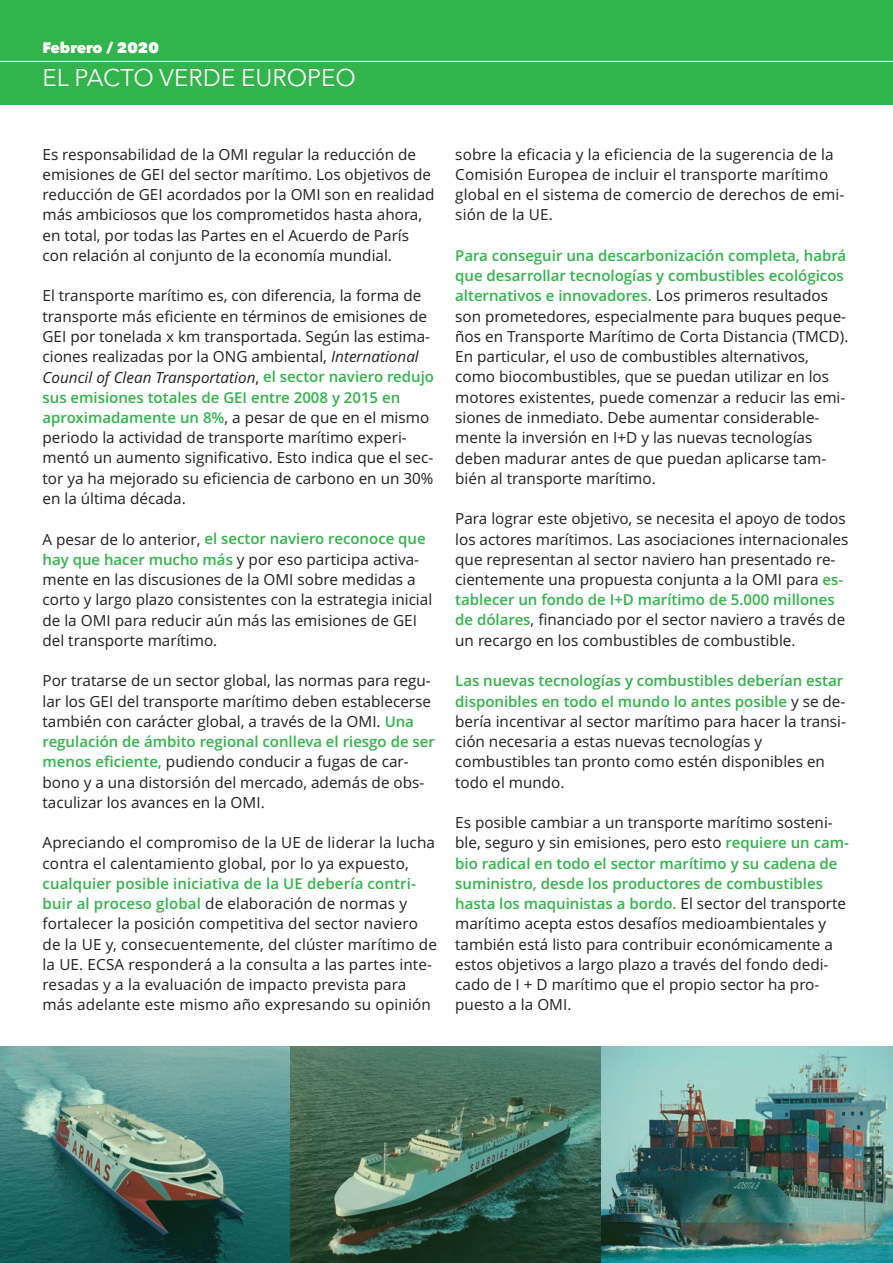
<style>
.page{position:relative;width:893px;height:1263px;background:#fff}
.page>*{position:absolute;margin:0;border:0;box-sizing:border-box;transform-origin:0 0}
.t1{font:24px "Avenir Next";color:#fff}
.t2{font:15.3px/20.2px "Open Sans";color:#231f20}
.t3{font:600 15px/20.2px "Open Sans";color:#31b44b}
.t4{font:800 15px "Avenir Next";color:#fff}
.s1{font-style:italic}
.s2{font-weight:600;font-size:15px;color:#31b44b}
.s3{font-weight:400;font-size:15.3px;color:#231f20}
</style>
<div class="page">
<div style="left:0;top:0;width:893px;height:105px;background:#31b44b"></div>
<hr style="left:0;top:61px;width:893px;height:1px;background:#fff">
<div style="left:0;top:1046px;width:893px;height:217px;background:#31b44b;opacity:.2"></div>
<p class="t4" style="left:43px;top:39px;width:118px">Febrero / 2020</p>
<h1 class="t1" style="left:43px;top:58px;width:315px">EL PACTO VERDE EUROPEO</h1>
<p class="t2" style="left:43px;top:144px;width:394px">Es responsabilidad de la OMI regular la reducción de emisiones de GEI del sector marítimo. Los objetivos de reducción de GEI acordados por la OMI son en realidad más ambiciosos que los comprometidos hasta ahora, en total, por todas las Partes en el Acuerdo de París con relación al conjunto de la economía mundial.</p>
<p class="t2" style="left:43px;top:286px;width:393px">El transporte marítimo es, con diferencia, la forma de transporte más eficiente en términos de emisiones de GEI por tonelada x km transportada. Según las estima&shy;ciones realizadas por la ONG ambiental, <span class="s1">International Council of Clean Transportation</span>, <span class="s2">el sector naviero redujo</span></p>
<p class="t3" style="left:43px;top:387px;width:359px">sus emisiones totales de GEI entre 2008 y 2015 en</p>
<p class="t2" style="left:43px;top:408px;width:393px"><span class="s2">aproximadamente un 8%</span>, a pesar de que en el mismo periodo la actividad de transporte marítimo experi&shy;mentó un aumento significativo. Esto indica que el sec&shy;tor ya ha mejorado su eficiencia de carbono en un 30% en la última década.</p>
<p class="t3" style="left:43px;top:529px;width:385px"><span class="s3">A pesar de lo anterior,</span> el sector naviero reconoce que</p>
<p class="t2" style="left:43px;top:549px;width:391px"><span class="s2">hay que hacer mucho más</span> y por eso participa activa&shy;mente en las discusiones de la OMI sobre medidas a corto y largo plazo consistentes con la estrategia inicial de la OMI para reducir aún más las emisiones de GEI del transporte marítimo.</p>
<p class="t2" style="left:43px;top:671px;width:390px;text-align:justify">Por tratarse de un sector global, las normas para regu&shy;lar los GEI del transporte marítimo deben establecerse también con carácter global, a través de la OMI. <span class="s2">Una</span></p>
<p class="t3" style="left:43px;top:732px;width:394px">regulación de ámbito regional conlleva el riesgo de ser</p>
<p class="t2" style="left:43px;top:752px;width:383px"><span class="s2">menos eficiente,</span> pudiendo conducir a fugas de car&shy;bono y a una distorsión del mercado, además de obs&shy;taculizar los avances en la OMI.</p>
<p class="t2" style="left:43px;top:833px;width:394px">Apreciando el compromiso de la UE de liderar la lucha contra el calentamiento global, por lo ya expuesto,</p>
<p class="t3" style="left:43px;top:873px;width:375px">cualquier posible iniciativa de la UE debería contri-</p>
<p class="t2" style="left:43px;top:894px;width:396px"><span class="s2">buir al proceso global</span> de elaboración de normas y fortalecer la posición competitiva del sector naviero de la UE y, consecuentemente, del clúster marítimo de la UE. ECSA responderá a la consulta a las partes inte&shy;resadas y a la evaluación de impacto prevista para más adelante este mismo año expresando su opinión</p>
<p class="t2" style="left:455px;top:144px;width:391px">sobre la eficacia y la eficiencia de la sugerencia de la Comisión Europea de incluir el transporte marítimo global en el sistema de comercio de derechos de emi&shy;sión de la UE.</p>
<p class="t3" style="left:455px;top:246px;width:393px">Para conseguir una descarbonización completa, habrá que desarrollar tecnologías y combustibles ecológicos alternativos e innovadores. <span class="s3">Los primeros resultados</span></p>
<p class="t2" style="left:455px;top:306px;width:395px">son prometedores, especialmente para buques peque&shy;ños en Transporte Marítimo de Corta Distancia (TMCD).<br>En particular, el uso de combustibles alternativos, como biocombustibles, que se puedan utilizar en los motores existentes, puede comenzar a reducir las emi&shy;siones de inmediato. Debe aumentar considerable&shy;mente la inversión en I+D y las nuevas tecnologías deben madurar antes de que puedan aplicarse tam&shy;bién al transporte marítimo.</p>
<p class="t2" style="left:455px;top:509px;width:395px">Para lograr este objetivo, se necesita el apoyo de todos los actores marítimos. Las asociaciones internacionales que representan al sector naviero han presentado re&shy;cientemente una propuesta conjunta a la OMI para <span class="s2">es-</span></p>
<p class="t3" style="left:455px;top:590px;width:381px">tablecer un fondo de I+D marítimo de 5.000 millones</p>
<p class="t2" style="left:455px;top:610px;width:392px"><span class="s2">de dólares</span>, financiado por el sector naviero a través de un recargo en los combustibles de combustible.</p>
<p class="t3" style="left:455px;top:671px;width:392px">Las nuevas tecnologías y combustibles deberían estar disponibles en todo el mundo lo antes posible <span class="s3">y se de-</span></p>
<p class="t2" style="left:455px;top:711px;width:392px">bería incentivar al sector marítimo para hacer la transi&shy;ción necesaria a estas nuevas tecnologías y combustibles tan pronto como estén disponibles en todo el mundo.</p>
<p class="t2" style="left:455px;top:813px;width:395px">Es posible cambiar a un transporte marítimo sosteni&shy;ble, seguro y sin emisiones, pero esto <span class="s2">requiere un cam-</span></p>
<p class="t3" style="left:455px;top:853px;width:392px">bio radical en todo el sector marítimo y su cadena de suministro, desde los productores de combustibles hasta los maquinistas a bordo. <span class="s3">El sector del transporte</span></p>
<p class="t2" style="left:455px;top:914px;width:379px">marítimo acepta estos desafíos medioambientales y también está listo para contribuir económicamente a estos objetivos a largo plazo a través del fondo dedi&shy;cado de I + D marítimo que el propio sector ha pro&shy;puesto a la OMI.</p>
</div>
